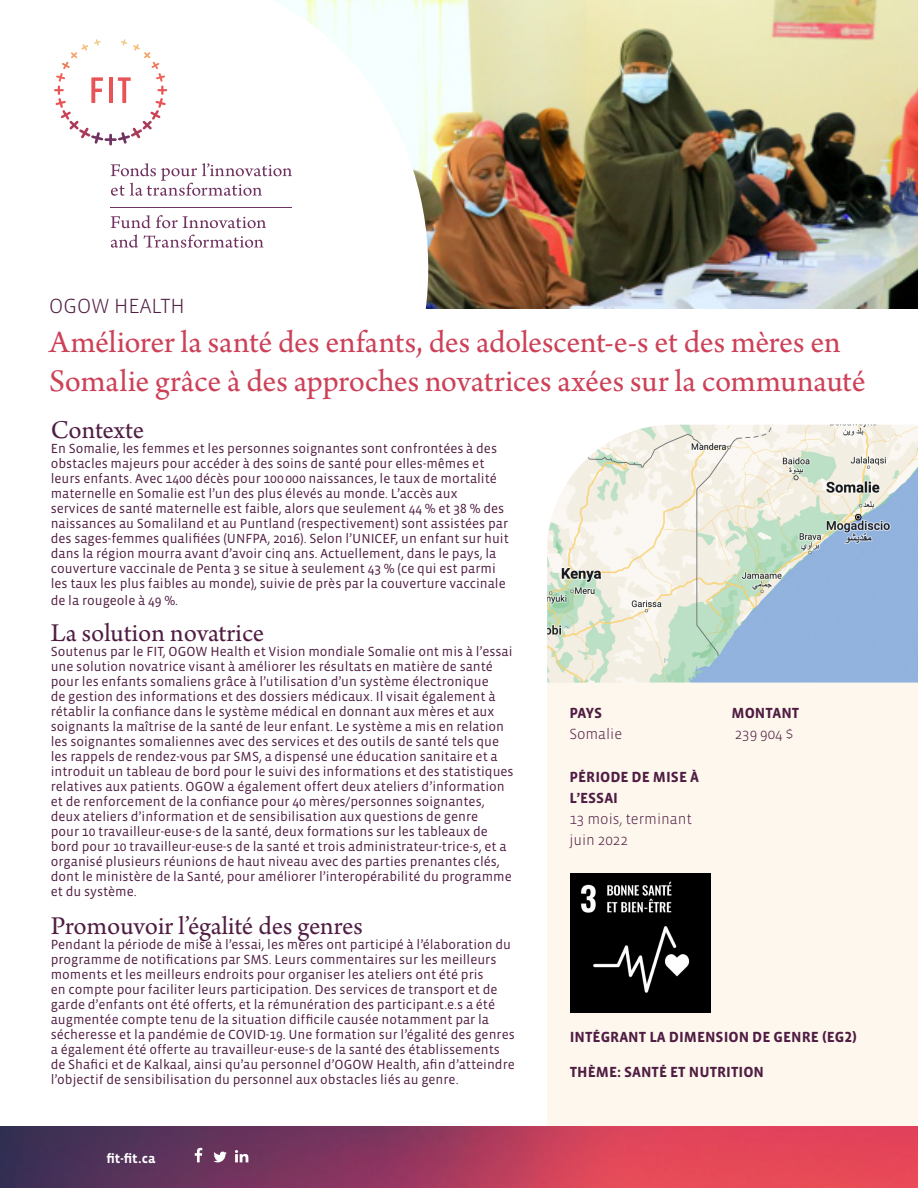
<style>
.page{position:relative;width:918px;height:1188px;background:#fff}
.page>*{position:absolute;margin:0;border:0;box-sizing:border-box;transform-origin:0 0}
.t1{font:33px/39px "Arno Pro";letter-spacing:-.005em;color:#cd4158}
.t2{font:27px "Arno Pro";color:#501d42}
.t3{font:300 21px "Vista Sans OTCE";color:#501d42}
.t4{font:700 15px/21px "Vista Sans OTCE";color:#501d42}
.t5{font:300 15px/21px "Vista Sans OTCE";color:#501d42}
.t6{font:13.5px/15px "Vista Sans OTCE";color:#501d42}
.t7{font:700 13.5px "Vista Sans OTCE";color:#fff}
</style>
<div class="page">
<img style="left:428px;top:0;width:490px;height:309px">
<svg style="left:109px;top:0;width:319px;height:309px"></svg>
<div style="left:547px;top:660px;width:371px;height:528px;background:#fdf7ee"></div>
<img style="left:547px;top:425px;width:371px;height:258px">
<img style="left:571px;top:873px;width:139px;height:139px">
<svg style="left:111px;top:215px;width:155px;height:13px"></svg>
<svg style="left:111px;top:235px;width:27px;height:13px"></svg>
<svg style="left:144px;top:235px;width:120px;height:13px"></svg>
<svg style="left:111px;top:163px;width:181px;height:33px"></svg>
<hr style="left:111px;top:208px;width:181px;height:1px;background:#703260">
<svg style="left:54px;top:39px;width:113px;height:106px"></svg>
<img style="left:0;top:1126px;width:918px;height:62px">
<svg style="left:213px;top:1152px;width:14px;height:10px"></svg>
<svg style="left:195px;top:1148px;width:7px;height:14px"></svg>
<svg style="left:235px;top:1150px;width:13px;height:12px"></svg>
<h3 class="t3" style="left:49px;top:294px;width:137px">OGOW HEALTH</h3>
<h1 class="t1" style="left:49px;top:324px;width:818px">Améliorer la santé des enfants, des adolescent-e-s et des mères en<br>Somalie grâce à des approches novatrices axées sur la communauté</h1>
<h2 class="t2" style="left:51px;top:415px;width:95px">Contexte</h2>
<p class="t6" style="left:51px;top:441px;width:460px">En Somalie, les femmes et les personnes soignantes sont confrontées à des obstacles majeurs pour accéder à des soins de santé pour elles-mêmes et leurs enfants. Avec 1400 décès pour 100000 naissances, le taux de mortalité maternelle en Somalie est l’un des plus élevés au monde. L’accès aux services de santé maternelle est faible, alors que seulement 44 % et 38 % des naissances au Somaliland et au Puntland (respectivement) sont assistées par des sages-femmes qualifiées (UNFPA, 2016). Selon l’UNICEF, un enfant sur huit dans la région mourra avant d’avoir cinq ans. Actuellement, dans le pays, la couverture vaccinale de Penta 3 se situe à seulement 43 % (ce qui est parmi les taux les plus faibles au monde), suivie de près par la couverture vaccinale</p>
<p class="t6" style="left:51px;top:593px;width:129px">de la rougeole à 49 %.</p>
<h2 class="t2" style="left:51px;top:617px;width:215px">La solution novatrice</h2>
<p class="t6" style="left:51px;top:644px;width:464px">Soutenus par le FIT, OGOW Health et Vision mondiale Somalie ont mis à l’essai une solution novatrice visant à améliorer les résultats en matière de santé pour les enfants somaliens grâce à l’utilisation d’un système électronique<br>de gestion des informations et des dossiers médicaux. Il visait également à rétablir la confiance dans le système médical en donnant aux mères et aux soignants la maîtrise de la santé de leur enfant. Le système a mis en relation les soignantes somaliennes avec des services et des outils de santé tels que les rappels de rendez-vous par SMS, a dispensé une éducation sanitaire et a introduit un tableau de bord pour le suivi des informations et des statistiques relatives aux patients. OGOW a également offert deux ateliers d’information et de renforcement de la confiance pour 40 mères/personnes soignantes, deux ateliers d’information et de sensibilisation aux questions de genre<br>pour 10 travailleur-euse-s de la santé, deux formations sur les tableaux de bord pour 10 travailleur-euse-s de la santé et trois administrateur-trice-s, et a organisé plusieurs réunions de haut niveau avec des parties prenantes clés, dont le ministère de la Santé, pour améliorer l’interopérabilité du programme et du système.</p>
<h2 class="t2" style="left:51px;top:911px;width:313px">Promouvoir l’égalité des genres</h2>
<p class="t6" style="left:51px;top:937px;width:466px">Pendant la période de mise à l’essai, les mères ont participé à l’élaboration du programme de notifications par SMS. Leurs commentaires sur les meilleurs moments et les meilleurs endroits pour organiser les ateliers ont été pris<br>en compte pour faciliter leurs participation. Des services de transport et de garde d’enfants ont été offerts, et la rémunération des participant.e.s a été augmentée compte tenu de la situation difficile causée notamment par la sécheresse et la pandémie de COVID-19. Une formation sur l’égalité des genres a également été offerte au travailleur-euse-s de la santé des établissements de Shafici et de Kalkaal, ainsi qu’au personnel d’OGOW Health, afin d’atteindre l’objectif de sensibilisation du personnel aux obstacles liés au genre.</p>
<p class="t4" style="left:569px;top:702px;width:34px">PAYS</p>
<p class="t5" style="left:569px;top:723px;width:54px">Somalie</p>
<p class="t4" style="left:569px;top:766px;width:131px">PÉRIODE DE MISE À<br>L’ESSAI</p>
<p class="t5" style="left:569px;top:808px;width:124px">13 mois, terminant juin 2022</p>
<p class="t4" style="left:732px;top:702px;width:69px">MONTANT</p>
<p class="t5" style="left:735px;top:723px;width:60px">239 904 $</p>
<p class="t4" style="left:570px;top:1027px;width:289px">INTÉGRANT LA DIMENSION DE GENRE (EG2)</p>
<p class="t4" style="left:570px;top:1061px;width:196px">THÈME: SANTÉ ET NUTRITION</p>
<p class="t7" style="left:106px;top:1151px;width:51px">fit-fit.ca</p>
</div>
